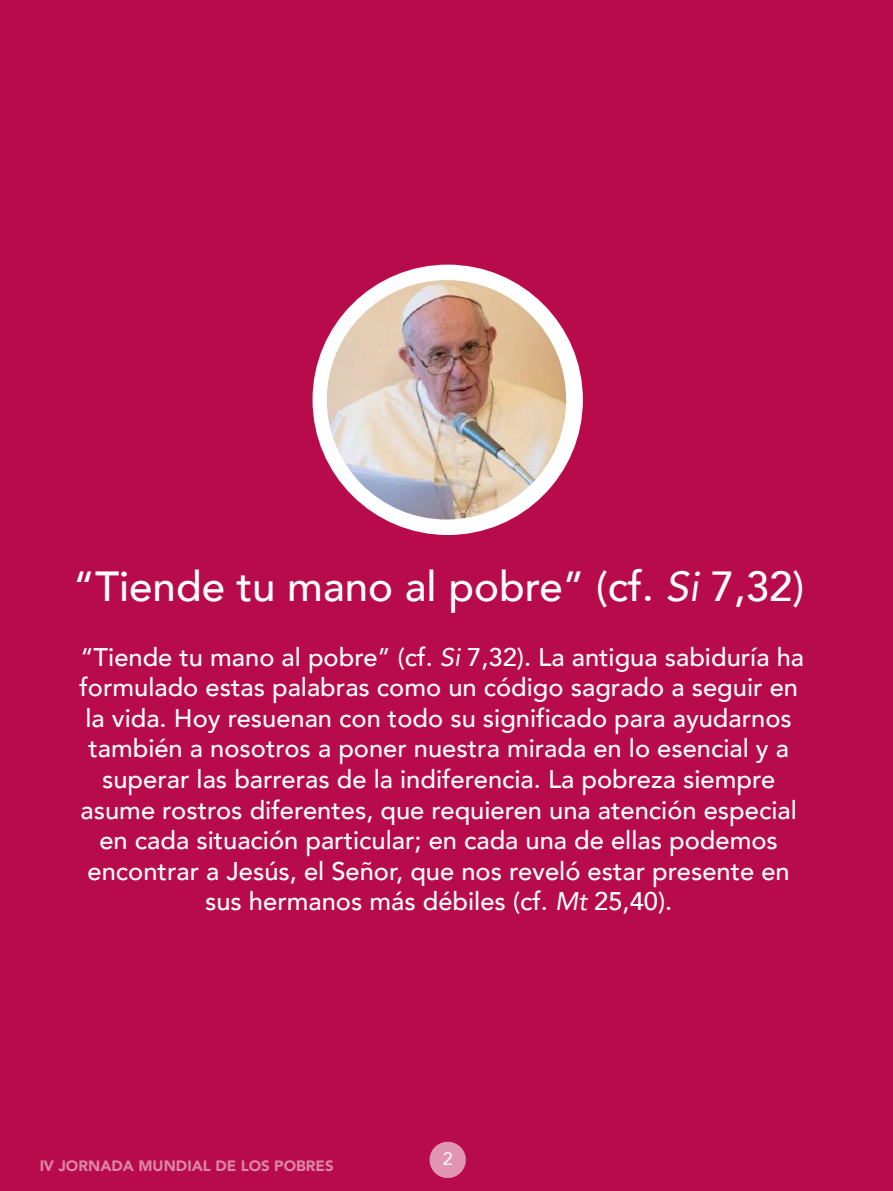
<style>
.page{position:relative;width:893px;height:1191px;background:#b80b4b}
.page>*{position:absolute;margin:0;border:0;box-sizing:border-box;transform-origin:0 0}
.t1{font:500 42px "Avenir";color:#fff}
.t2{font:500 25.5px/30.6px "Avenir";color:#fff;text-align:center}
.t3{font:18px "Avenir";color:#fff}
.t4{font:900 15px "Avenir";color:#fff}
.s1{font-weight:400;font-style:italic}
</style>
<div class="page">
<div style="left:313px;top:265px;width:270px;height:270px;background:#fff;border-radius:50%"></div>
<img style="left:327px;top:280px;width:239px;height:239px;border-radius:120px">
<svg style="left:429px;top:1141px;width:37px;height:37px"></svg>
<h1 class="t1" style="left:73px;top:550px;width:732px">“Tiende tu mano al pobre” (cf. <span class="s1">Si</span> 7,32)</h1>
<p class="t2" style="left:79px;top:640px;width:726px">“Tiende tu mano al pobre” (cf. <span class="s1">Si</span> 7,32). La antigua sabiduría ha formulado estas palabras como un código sagrado a seguir en la vida. Hoy resuenan con todo su significado para ayudarnos también a nosotros a poner nuestra mirada en lo esencial y a superar las barreras de la indiferencia. La pobreza siempre asume rostros diferentes, que requieren una atención especial en cada situación particular; en cada una de ellas podemos encontrar a Jesús, el Señor, que nos reveló estar presente en sus hermanos más débiles (cf. <span class="s1">Mt</span> 25,40).</p>
<p class="t4" style="left:39px;top:1152px;width:296px">IV JORNADA MUNDIAL DE LOS POBRES</p>
<p class="t3" style="left:443px;top:1144px;width:12px">2</p>
</div>
